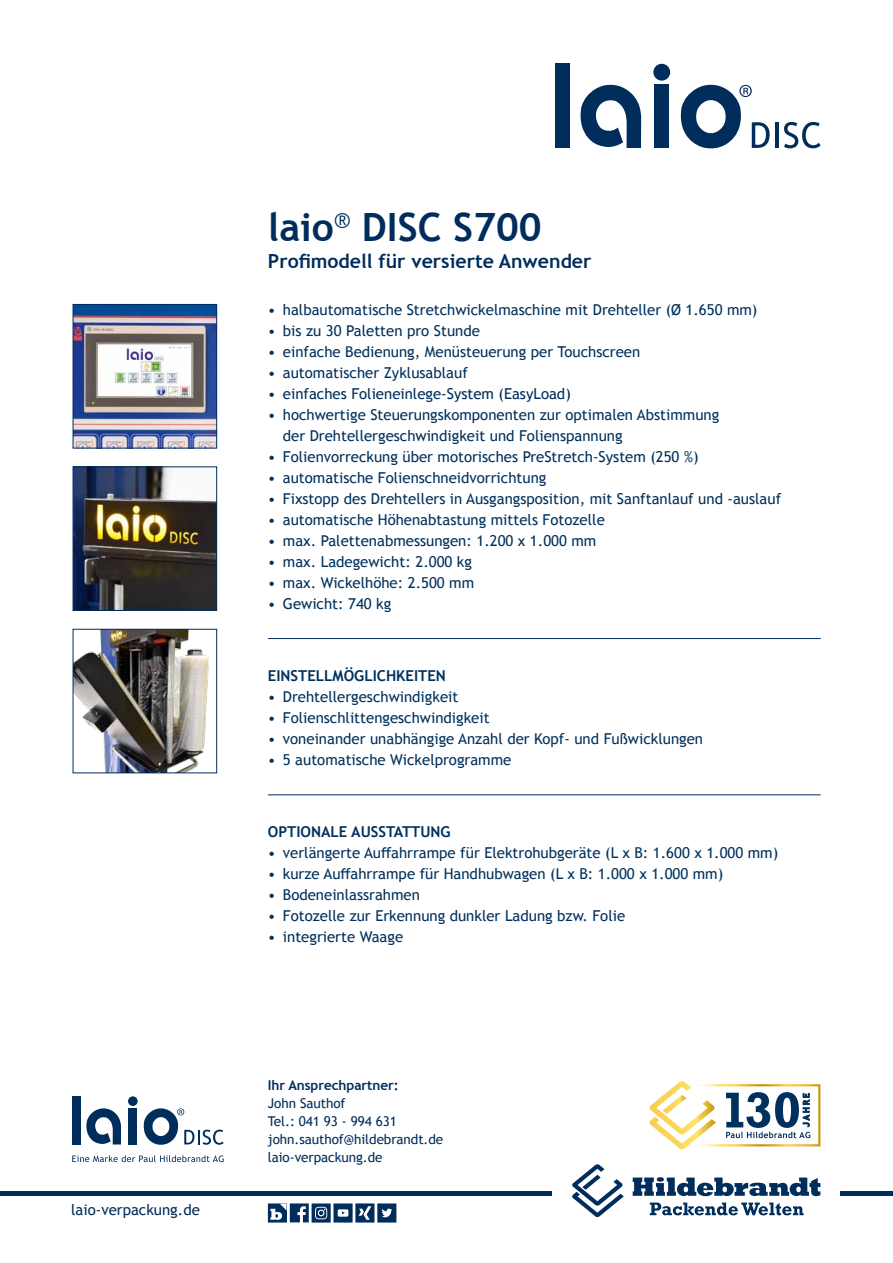
<style>
.page{position:relative;width:893px;height:1263px;background:#fff}
.page>*{position:absolute;margin:0;border:0;box-sizing:border-box;transform-origin:0 0}
.t1{font:700 39px "Trebuchet MS";color:#002d5c}
.t2{font:700 19.5px "Trebuchet MS";color:#002d5c}
.t3{font:15px/21px "Trebuchet MS";color:#00315d}
.t4{font:15px "Trebuchet MS";color:#002d5c}
.t5{font:700 15px "Trebuchet MS";color:#00315d}
.t6{font:13.5px/18px "Trebuchet MS";letter-spacing:-.005em;color:#002d5c}
.t7{font:700 13.5px "Trebuchet MS";letter-spacing:-.005em;color:#002d5c}
</style>
<div class="page">
<div style="left:0;top:1191px;width:552px;height:5px;background:#002d5c"></div>
<svg style="left:633px;top:1177px;width:187px;height:19px"></svg>
<svg style="left:650px;top:1202px;width:154px;height:13px"></svg>
<svg style="left:572px;top:1164px;width:52px;height:53px"></svg>
<div style="left:841px;top:1191px;width:52px;height:5px;background:#002d5c"></div>
<svg style="left:72px;top:1155px;width:152px;height:7px"></svg>
<div style="left:129px;top:1108px;width:8px;height:36px;background:#002d5c"></div>
<svg style="left:128px;top:1096px;width:10px;height:10px"></svg>
<svg style="left:86px;top:1108px;width:35px;height:36px"></svg>
<div style="left:72px;top:1096px;width:8px;height:48px;background:#002d5c"></div>
<svg style="left:144px;top:1108px;width:80px;height:37px"></svg>
<svg style="left:268px;top:1203px;width:128px;height:19px"></svg>
<hr style="left:268px;top:638px;width:553px;height:1px;background:#002d5c">
<hr style="left:268px;top:794px;width:553px;height:1px;background:#002d5c">
<hr style="left:775px;top:122px;width:4px;height:26px;background:#002d5c">
<svg style="left:784px;top:122px;width:37px;height:26px"></svg>
<div style="left:655px;top:85px;width:14px;height:63px;background:#002d5c"></div>
<svg style="left:653px;top:64px;width:17px;height:17px"></svg>
<svg style="left:581px;top:85px;width:60px;height:63px"></svg>
<div style="left:556px;top:64px;width:14px;height:84px;background:#002d5c"></div>
<svg style="left:681px;top:85px;width:89px;height:63px"></svg>
<img style="left:75px;top:306px;width:140px;height:140px">
<div style="left:73px;top:304px;width:144px;height:144px;border:1px solid #002d5c"></div>
<img style="left:75px;top:468px;width:140px;height:141px">
<div style="left:73px;top:466px;width:144px;height:145px;border:1px solid #002d5c"></div>
<img style="left:75px;top:631px;width:134px;height:140px">
<div style="left:73px;top:629px;width:144px;height:144px;border:1px solid #002d5c"></div>
<svg style="left:649px;top:1081px;width:67px;height:68px"></svg>
<div style="left:694px;top:1084px;width:126px;height:62px;border:2px solid #fff"></div>
<svg style="left:726px;top:1092px;width:84px;height:46px"></svg>
<p class="t4" style="left:71px;top:1200px;width:130px">laio-verpackung.de</p>
<h1 class="t1" style="left:268px;top:203px;width:275px">laio<sup>®</sup> DISC S700</h1>
<h2 class="t2" style="left:268px;top:249px;width:325px">Profimodell für versierte Anwender</h2>
<p class="t3" style="left:268px;top:299px;width:491px">• halbautomatische Stretchwickelmaschine mit Drehteller (Ø 1.650 mm)</p>
<p class="t3" style="left:268px;top:320px;width:214px">• bis zu 30 Paletten pro Stunde</p>
<p class="t3" style="left:268px;top:341px;width:374px">• einfache Bedienung, Menüsteuerung per Touchscreen</p>
<p class="t3" style="left:268px;top:362px;width:201px">• automatischer Zyklusablauf</p>
<p class="t4" style="left:268px;top:384px;width:304px">• einfaches Folieneinlege-System (EasyLoad)</p>
<p class="t3" style="left:283px;top:404px;width:438px;text-indent:-15px">• hochwertige Steuerungskomponenten zur optimalen Abstimmung der Drehtellergeschwindigkeit und Folienspannung</p>
<p class="t3" style="left:268px;top:446px;width:432px">• Folienvorreckung über motorisches PreStretch-System (250 %)</p>
<p class="t3" style="left:268px;top:467px;width:280px">• automatische Folienschneidvorrichtung</p>
<p class="t3" style="left:268px;top:488px;width:515px">• Fixstopp des Drehtellers in Ausgangsposition, mit Sanftanlauf und -auslauf</p>
<p class="t3" style="left:268px;top:509px;width:338px">• automatische Höhenabtastung mittels Fotozelle</p>
<p class="t3" style="left:268px;top:530px;width:330px">• max. Palettenabmessungen: 1.200 x 1.000 mm</p>
<p class="t3" style="left:268px;top:551px;width:206px">• max. Ladegewicht: 2.000 kg</p>
<p class="t3" style="left:268px;top:572px;width:208px">• max. Wickelhöhe: 2.500 mm</p>
<p class="t3" style="left:268px;top:593px;width:125px">• Gewicht: 740 kg</p>
<p class="t5" style="left:268px;top:666px;width:180px">EINSTELLMÖGLICHKEITEN</p>
<p class="t3" style="left:268px;top:686px;width:192px">• Drehtellergeschwindigkeit</p>
<p class="t3" style="left:268px;top:707px;width:223px">• Folienschlittengeschwindigkeit</p>
<p class="t3" style="left:268px;top:728px;width:437px">• voneinander unabhängige Anzahl der Kopf- und Fußwicklungen</p>
<p class="t3" style="left:268px;top:749px;width:245px">• 5 automatische Wickelprogramme</p>
<p class="t5" style="left:268px;top:822px;width:184px">OPTIONALE AUSSTATTUNG</p>
<p class="t3" style="left:268px;top:842px;width:512px">• verlängerte Auffahrrampe für Elektrohubgeräte (L x B: 1.600 x 1.000 mm)</p>
<p class="t3" style="left:268px;top:863px;width:457px">• kurze Auffahrrampe für Handhubwagen (L x B: 1.000 x 1.000 mm)</p>
<p class="t3" style="left:268px;top:884px;width:154px">• Bodeneinlassrahmen</p>
<p class="t3" style="left:268px;top:905px;width:359px">• Fotozelle zur Erkennung dunkler Ladung bzw. Folie</p>
<p class="t3" style="left:268px;top:926px;width:137px">• integrierte Waage</p>
<p class="t7" style="left:268px;top:1077px;width:132px">Ihr Ansprechpartner:</p>
<p class="t6" style="left:268px;top:1094px;width:177px">John Sauthof<br>Tel.: 041 93 - 994 631 john.sauthof@hildebrandt.de laio-verpackung.de</p>
</div>
